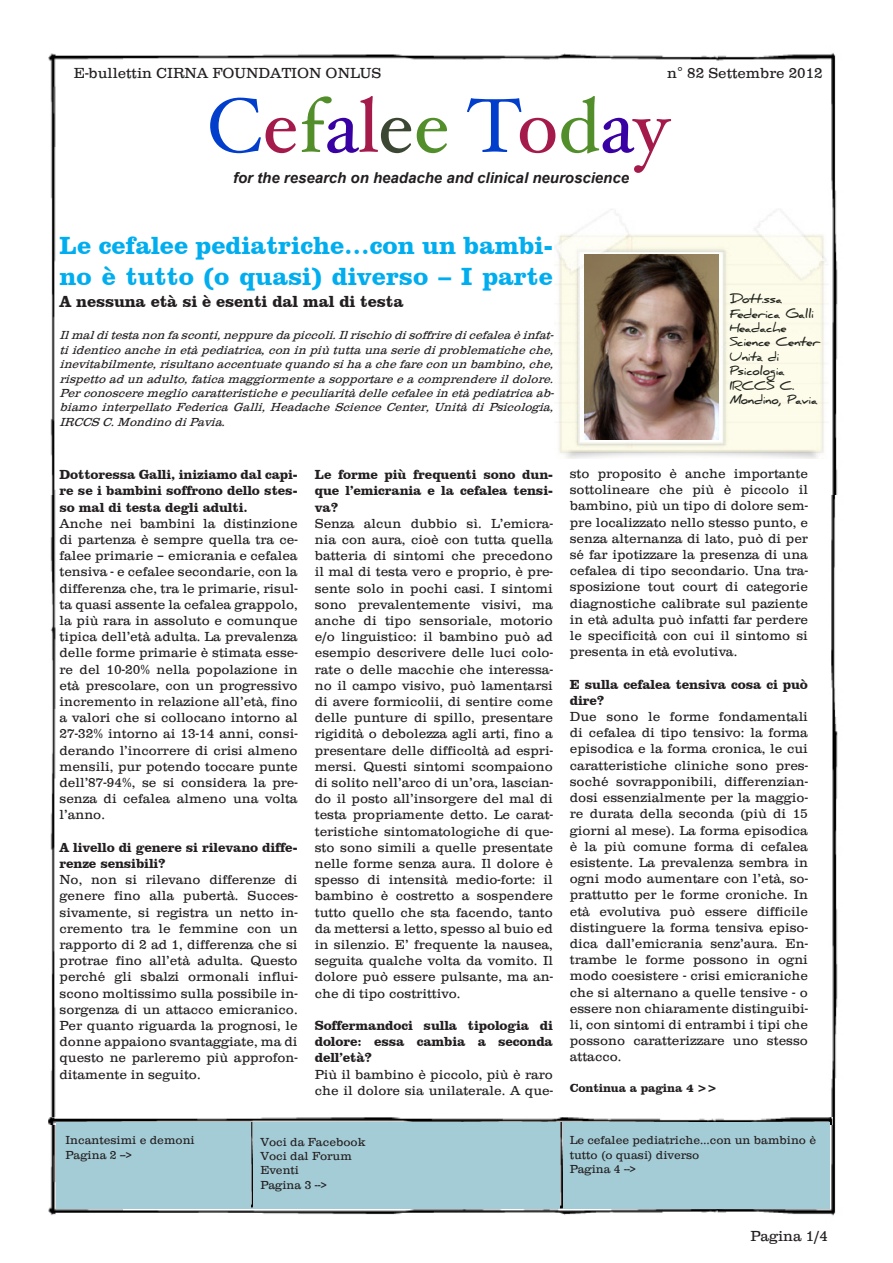
<style>
.page{position:relative;width:893px;height:1263px;background:#fff}
.page>*{position:absolute;margin:0;border:0;box-sizing:border-box;transform-origin:0 0}
.t1{font:76.5px "Hoefler Text";color:#a41a4b}
.t2{font:700 25.5px/30.6px "Clarendon BT";color:#00aeef}
.t3{font:700 16.5px "Clarendon BT";letter-spacing:-.01em;color:#231f20}
.t4{font:300 15px "Clarendon";color:#231f20}
.t5{font:italic 700 15px "Arial";color:#231f20}
.t6{font:300 13.5px/16.2px "Clarendon";color:#231f20;text-align:justify}
.t7{font:700 13.5px/16.2px "Clarendon BT";letter-spacing:-.01em;color:#231f20;text-align:justify}
.t8{font:italic 300 12px/14.4px "Clarendon";color:#231f20;text-align:justify}
.t9{font:300 12px/14.4px "Clarendon";color:#231f20}
.t10{font:700 12px/14.4px "Daniel";letter-spacing:-.02em;color:#22241e}
.t11{font:700 12px "Clarendon BT";letter-spacing:-.01em;color:#231f20}
.s1{font-family:"Arial";font-weight:400}
.s2{color:#013ecc}
.s3{color:#528e2a}
.s4{color:#3901a4}
.s5{color:#3b4733}
</style>
<div class="page">
<img style="left:48px;top:53px;width:790px;height:1163px">
<img style="left:49px;top:1117px;width:783px;height:7px">
<div style="left:56px;top:1123px;width:774px;height:86px;background:#a4ccd6"></div>
<img style="left:251px;top:1123px;width:2px;height:85px">
<img style="left:561px;top:1123px;width:1px;height:85px">
<img style="left:554px;top:208px;width:275px;height:251px">
<img style="left:585px;top:254px;width:134px;height:185px">
<p class="t4" style="left:74px;top:64px;width:309px">E-bullettin CIRNA FOUNDATION ONLUS</p>
<p class="t4" style="left:667px;top:65px;width:157px">n<span class="s1">°</span> 82 Settembre 2012</p>
<h1 class="t1" style="left:207px;top:80px;width:464px"><span class="s2">C</span>e<span class="s3">f</span><span class="s4">a</span>l<span class="s5">e</span><span class="s3">e</span> <span class="s2">T</span>o<span class="s3">d</span><span class="s4">a</span>y</h1>
<p class="t5" style="left:233px;top:168px;width:397px">for the research on headache and clinical neuroscience</p>
<h2 class="t2" style="left:60px;top:229px;width:495px">Le cefalee pediatriche…con un bambi&shy;no è tutto (o quasi) diverso – I parte</h2>
<p class="t3" style="left:60px;top:291px;width:346px">A nessuna età si è esenti dal mal di testa</p>
<p class="t8" style="left:60px;top:328px;width:499px">Ilmalditestanon fasconti,neppuredapiccoli.Ilrischiodisoffriredicefaleaèinfat&shy;tiidenticoanchein etàpediatrica,con in più tuttaunaseriediproblematicheche, inevitabilmente,risultanoaccentuatequandosihaachefarecon un bambino,che, rispettoad un adulto,faticamaggiormenteasopportareeacomprendereildolore.<br>Perconosceremegliocaratteristicheepeculiaritàdellecefaleein etàpediatricaab&shy;biamo interpellato Federica Galli, Headache Science Center, Unità di Psicologia, IRCCS C.MondinodiPavia.</p>
<p class="t10" style="left:730px;top:292px;width:92px">Dott.ssa<br>Federica Galli<br>Headache<br>Science Center<br>Unità di<br>Psicologia<br>IRCCS C.<br>Mondino, Pavia</p>
<p class="t7" style="left:60px;top:466px;width:240px">Dottoressa Galli, iniziamo dal capi&shy;re se i bambini soffrono dello stes&shy;so mal di testa degli adulti.</p>
<p class="t6" style="left:60px;top:515px;width:240px">Anche nei bambini la distinzione di partenza è sempre quella tra ce&shy;falee primarie – emicrania e cefalea tensiva - e cefalee secondarie, con la differenza che, tra le primarie, risul&shy;ta quasi assente la cefalea grappolo, la più rara in assoluto e comunque tipica dell’età adulta. La prevalenza delle forme primarie è stimata esse&shy;re del 10-20% nella popolazione in età prescolare, con un progressivo incremento in relazione all’età, fino a valori che si collocano intorno al 27-32% intorno ai 13-14 anni, consi&shy;derando l’incorrere di crisi almeno mensili, pur potendo toccare punte dell’87-94%, se si considera la pre&shy;senza di cefalea almeno una volta l’anno.</p>
<p class="t7" style="left:60px;top:839px;width:240px">A livello di genere si rilevano diffe&shy;renze sensibili?</p>
<p class="t6" style="left:60px;top:871px;width:240px">No, non si rilevano differenze di genere fino alla pubertà. Succes&shy;sivamente, si registra un netto in&shy;cremento tra le femmine con un rapporto di 2 ad 1, differenza che si protrae fino all’età adulta. Questo perché gli sbalzi ormonali influi&shy;scono moltissimo sulla possibile in&shy;sorgenza di un attacco emicranico.<br>Per quanto riguarda la prognosi, le donne appaiono svantaggiate, ma di questo ne parleremo più approfon&shy;ditamente in seguito.</p>
<p class="t7" style="left:315px;top:466px;width:240px">Le forme più frequenti sono dun&shy;que l’emicrania e la cefalea tensi&shy;va?</p>
<p class="t6" style="left:315px;top:515px;width:240px">Senza alcun dubbio sì. L’emicra&shy;nia con aura, cioè con tutta quella batteria di sintomi che precedono il mal di testa vero e proprio, è pre&shy;sente solo in pochi casi. I sintomi sono prevalentemente visivi, ma anche di tipo sensoriale, motorio e/o linguistico: il bambino può ad esempio descrivere delle luci colo&shy;rate o delle macchie che interessa&shy;no il campo visivo, può lamentarsi di avere formicolii, di sentire come delle punture di spillo, presentare rigidità o debolezza agli arti, fino a presentare delle difficoltà ad espri&shy;mersi. Questi sintomi scompaiono di solito nell’arco di un’ora, lascian&shy;do il posto all’insorgere del mal di testa propriamente detto. Le carat&shy;teristiche sintomatologiche di que&shy;sto sono simili a quelle presentate nelle forme senza aura. Il dolore è spesso di intensità medio-forte: il bambino è costretto a sospendere tutto quello che sta facendo, tanto da mettersi a letto, spesso al buio ed in silenzio. E’ frequente la nausea, seguita qualche volta da vomito. Il dolore può essere pulsante, ma an&shy;che di tipo costrittivo.</p>
<p class="t7" style="left:315px;top:1017px;width:240px">Soffermandoci sulla tipologia di dolore: essa cambia a seconda dell’età?</p>
<p class="t6" style="left:315px;top:1066px;width:240px">Più il bambino è piccolo, più è raro che il dolore sia unilaterale. A que-</p>
<p class="t6" style="left:570px;top:465px;width:240px">sto proposito è anche importante sottolineare che più è piccolo il bambino, più un tipo di dolore sem&shy;pre localizzato nello stesso punto, e senza alternanza di lato, può di per sé far ipotizzare la presenza di una cefalea di tipo secondario. Una tra&shy;sposizione tout court di categorie diagnostiche calibrate sul paziente in età adulta può infatti far perdere le specificità con cui il sintomo si presenta in età evolutiva.</p>
<p class="t7" style="left:570px;top:676px;width:240px">E sulla cefalea tensiva cosa ci può dire?</p>
<p class="t6" style="left:570px;top:708px;width:240px">Due sono le forme fondamentali di cefalea di tipo tensivo: la forma episodica e la forma cronica, le cui caratteristiche cliniche sono pres&shy;soché sovrapponibili, differenzian&shy;dosi essenzialmente per la maggio&shy;re durata della seconda (più di 15 giorni al mese). La forma episodica è la più comune forma di cefalea esistente. La prevalenza sembra in ogni modo aumentare con l’età, so&shy;prattutto per le forme croniche. In età evolutiva può essere difficile distinguere la forma tensiva episo&shy;dica dall’emicrania senz’aura. En&shy;trambe le forme possono in ogni modo coesistere - crisi emicraniche che si alternano a quelle tensive - o essere non chiaramente distinguibi&shy;li, con sintomi di entrambi i tipi che possono caratterizzare uno stesso attacco.</p>
<p class="t11" style="left:570px;top:1080px;width:149px">Continua a pagina 4 &gt;&gt;</p>
<p class="t9" style="left:66px;top:1133px;width:131px">Incantesimi e demoni<br>Pagina 2 --&gt;</p>
<p class="t9" style="left:260px;top:1134px;width:106px">Voci da Facebook<br>Voci dal Forum<br>Eventi<br>Pagina 3 --&gt;</p>
<p class="t9" style="left:570px;top:1133px;width:248px">Le cefalee pediatriche…con un bambino è tutto (o quasi) diverso<br>Pagina 4 --&gt;</p>
<p class="t4" style="left:750px;top:1227px;width:79px">Pagina 1/4</p>
</div>
